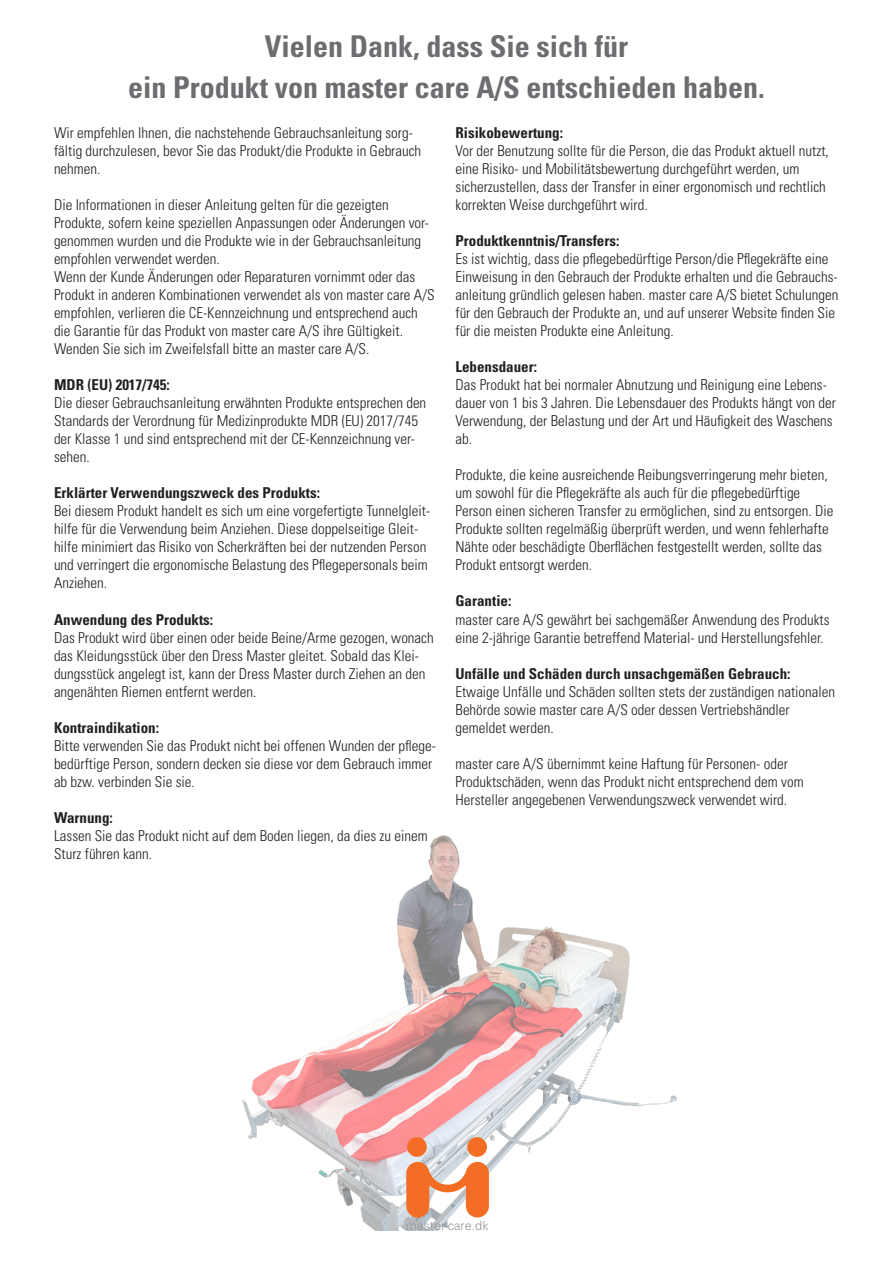
<style>
.page{position:relative;width:893px;height:1263px;background:#fff}
.page>*{position:absolute;margin:0;border:0;box-sizing:border-box;transform-origin:0 0}
.Overskrift{font:700 condensed 30px "Univers LT Std";color:#6c6d70}
.Prosa_tekst{font:300 condensed 15px/18px "Univers LT Std";color:#231f20}
.Prosa_tekst-2{font:700 condensed 15px "Univers LT Std";color:#231f20}
.t1{font:300 12.75px "Univers LT Std";color:#939598}
</style>
<div class="page">
<img style="left:242px;top:835px;width:435px;height:396px">
<svg style="left:406px;top:1162px;width:83px;height:55px"></svg>
<div style="left:407px;top:1137px;width:20px;height:20px;background:#f36e24;border-radius:50%"></div>
<div style="left:467px;top:1137px;width:20px;height:20px;background:#f36e24;border-radius:50%"></div>
<svg style="left:490px;top:1135px;width:4px;height:5px"></svg>
<p class="Overskrift" style="left:265px;top:28px;width:365px">Vielen Dank, dass Sie sich für</p>
<p class="Overskrift" style="left:128px;top:69px;width:638px">ein Produkt von master care A/S entschieden haben.</p>
<p class="Prosa_tekst" style="left:54px;top:124px;width:369px">Wir empfehlen Ihnen, die nachstehende Gebrauchsanleitung sorg&shy;fältig durchzulesen, bevor Sie das Produkt/die Produkte in Gebrauch nehmen.</p>
<p class="Prosa_tekst" style="left:54px;top:196px;width:377px">Die Informationen in dieser Anleitung gelten für die gezeigten Produkte, sofern keine speziellen Anpassungen oder Änderungen vor&shy;genommen wurden und die Produkte wie in der Gebrauchsanleitung empfohlen verwendet werden.</p>
<p class="Prosa_tekst" style="left:54px;top:268px;width:382px">Wenn der Kunde Änderungen oder Reparaturen vornimmt oder das Produkt in anderen Kombinationen verwendet als von master care A/S empfohlen, verlieren die CE-Kennzeichnung und entsprechend auch die Garantie für das Produkt von master care A/S ihre Gültigkeit.</p>
<p class="Prosa_tekst" style="left:54px;top:340px;width:317px">Wenden Sie sich im Zweifelsfall bitte an master care A/S.</p>
<p class="Prosa_tekst-2" style="left:54px;top:376px;width:117px">MDR (EU) 2017/745:</p>
<p class="Prosa_tekst" style="left:54px;top:394px;width:374px">Die dieser Gebrauchsanleitung erwähnten Produkte entsprechen den Standards der Verordnung für Medizinprodukte MDR (EU) 2017/745 der Klasse 1 und sind entsprechend mit der CE-Kennzeichnung ver&shy;sehen.</p>
<p class="Prosa_tekst-2" style="left:54px;top:484px;width:268px">Erklärter Verwendungszweck des Produkts:</p>
<p class="Prosa_tekst" style="left:54px;top:502px;width:378px">Bei diesem Produkt handelt es sich um eine vorgefertigte Tunnelgleit&shy;hilfe für die Verwendung beim Anziehen. Diese doppelseitige Gleit&shy;hilfe minimiert das Risiko von Scherkräften bei der nutzenden Person und verringert die ergonomische Belastung des Pflegepersonals beim Anziehen.</p>
<p class="Prosa_tekst-2" style="left:54px;top:610px;width:161px">Anwendung des Produkts:</p>
<p class="Prosa_tekst" style="left:54px;top:628px;width:381px">Das Produkt wird über einen oder beide Beine/Arme gezogen, wonach das Kleidungsstück über den Dress Master gleitet. Sobald das Klei&shy;dungsstück angelegt ist, kann der Dress Master durch Ziehen an den angenähten Riemen entfernt werden.</p>
<p class="Prosa_tekst-2" style="left:54px;top:718px;width:107px">Kontraindikation:</p>
<p class="Prosa_tekst" style="left:54px;top:736px;width:383px">Bitte verwenden Sie das Produkt nicht bei offenen Wunden der pflege&shy;bedürftige Person, sondern decken sie diese vor dem Gebrauch immer ab bzw. verbinden Sie sie.</p>
<p class="Prosa_tekst-2" style="left:54px;top:808px;width:60px">Warnung:</p>
<p class="Prosa_tekst" style="left:54px;top:826px;width:375px">Lassen Sie das Produkt nicht auf dem Boden liegen, da dies zu einem<br>Sturz führen kann.</p>
<p class="Prosa_tekst-2" style="left:455px;top:124px;width:109px">Risikobewertung:</p>
<p class="Prosa_tekst" style="left:455px;top:142px;width:375px">Vor der Benutzung sollte für die Person, die das Produkt aktuell nutzt, eine Risiko- und Mobilitätsbewertung durchgeführt werden, um sicherzustellen, dass der Transfer in einer ergonomisch und rechtlich korrekten Weise durchgeführt wird.</p>
<p class="Prosa_tekst-2" style="left:455px;top:232px;width:165px">Produktkenntnis/Transfers:</p>
<p class="Prosa_tekst" style="left:455px;top:250px;width:385px">Es ist wichtig, dass die pflegebedürftige Person/die Pflegekräfte eine Einweisung in den Gebrauch der Produkte erhalten und die Gebrauchs&shy;anleitung gründlich gelesen haben. master care A/S bietet Schulungen für den Gebrauch der Produkte an, und auf unserer Website finden Sie für die meisten Produkte eine Anleitung.</p>
<p class="Prosa_tekst-2" style="left:455px;top:358px;width:83px">Lebensdauer:</p>
<p class="Prosa_tekst" style="left:455px;top:376px;width:382px">Das Produkt hat bei normaler Abnutzung und Reinigung eine Lebens&shy;dauer von 1 bis 3 Jahren. Die Lebensdauer des Produkts hängt von der Verwendung, der Belastung und der Art und Häufigkeit des Waschens ab.</p>
<p class="Prosa_tekst" style="left:455px;top:466px;width:379px">Produkte, die keine ausreichende Reibungsverringerung mehr bieten, um sowohl für die Pflegekräfte als auch für die pflegebedürftige Person einen sicheren Transfer zu ermöglichen, sind zu entsorgen. Die Produkte sollten regelmäßig überprüft werden, und wenn fehlerhafte Nähte oder beschädigte Oberflächen festgestellt werden, sollte das Produkt entsorgt werden.</p>
<p class="Prosa_tekst-2" style="left:455px;top:592px;width:57px">Garantie:</p>
<p class="Prosa_tekst" style="left:455px;top:610px;width:376px">master care A/S gewährt bei sachgemäßer Anwendung des Produkts eine 2-jährige Garantie betreffend Material- und Herstellungsfehler.</p>
<p class="Prosa_tekst-2" style="left:455px;top:664px;width:336px">Unfälle und Schäden durch unsachgemäßen Gebrauch:</p>
<p class="Prosa_tekst" style="left:455px;top:682px;width:381px">Etwaige Unfälle und Schäden sollten stets der zuständigen nationalen<br>Behörde sowie master care A/S oder dessen Vertriebshändler</p>
<p class="Prosa_tekst" style="left:455px;top:718px;width:100px">gemeldet werden.</p>
<p class="Prosa_tekst" style="left:455px;top:754px;width:334px">master care A/S übernimmt keine Haftung für Personen- oder</p>
<p class="Prosa_tekst" style="left:455px;top:772px;width:350px">Produktschäden, wenn das Produkt nicht entsprechend dem vom<br>Hersteller angegebenen Verwendungszweck verwendet wird.</p>
<p class="t1" style="left:406px;top:1217px;width:84px">master-care.dk</p>
</div>
